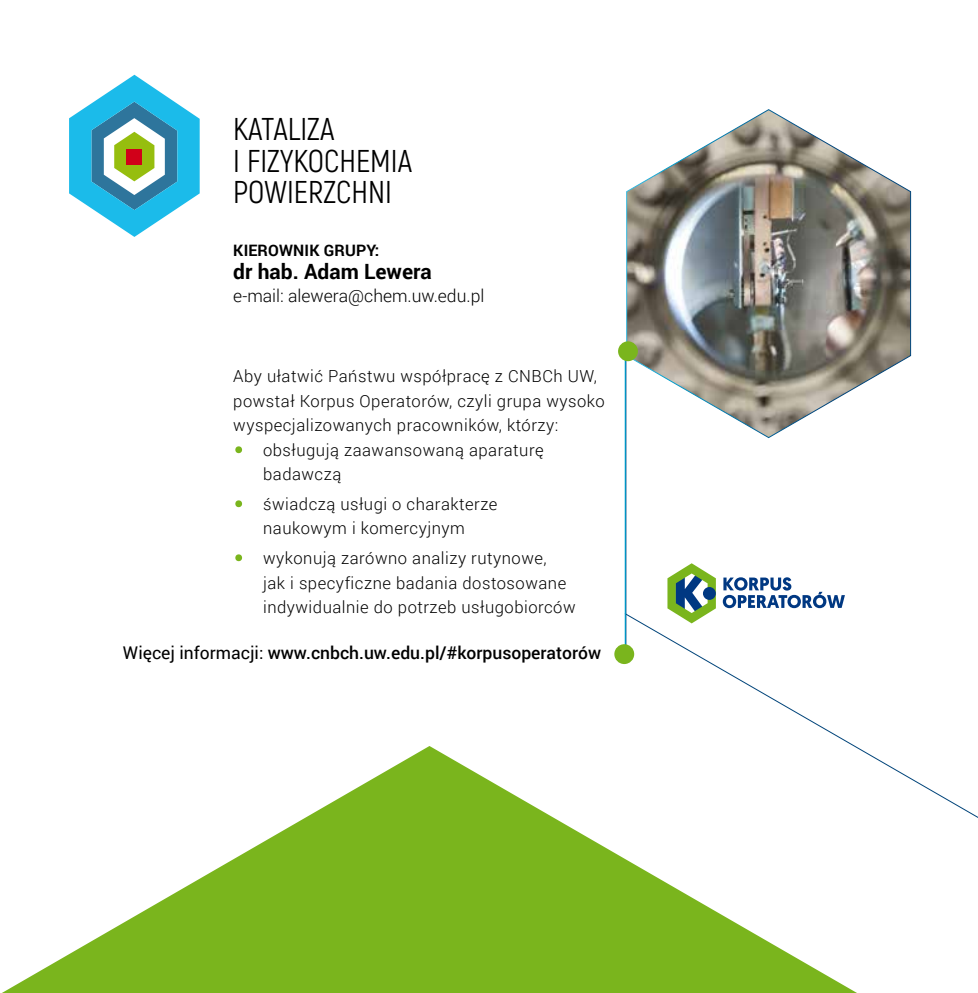
<style>
.page{position:relative;width:978px;height:993px;background:#fff}
.page>*{position:absolute;margin:0;border:0;box-sizing:border-box;transform-origin:0 0}
.t1{font:31.5px/31.5px "Akrobat";color:#000}
.t2{font:700 21px "Roboto";color:#000}
.t3{font:500 17.5px "Roboto";color:#000}
.t4{font:300 17.5px "Roboto";color:#000}
.t5{font:300 16.62px/24.5px "Roboto";letter-spacing:.03em;color:#000}
.t6{font:700 15.75px "Roboto";letter-spacing:.01em;color:#000}
.s1{font-family:"Akrobat";font-size:59.5px;color:#7ab51d}
.s2{font-weight:400}
</style>
<div class="page">
<img style="left:626px;top:109px;width:285px;height:329px">
<svg style="left:3px;top:746px;width:852px;height:246px;fill:#7ab51d"></svg>
<svg style="left:623px;top:612px;width:354px;height:309px"></svg>
<svg style="left:69px;top:75px;width:131px;height:162px"></svg>
<hr style="left:624px;top:351px;width:2px;height:305px;background:#fff">
<div style="left:614px;top:644px;width:20px;height:19px;background:#7ab51d;border-radius:50%"></div>
<div style="left:618px;top:341px;width:19px;height:20px;background:#7ab51d;border-radius:50%"></div>
<svg style="left:667px;top:563px;width:48px;height:60px"></svg>
<div style="left:702px;top:586px;width:13px;height:13px;background:#003882;border-radius:50%"></div>
<svg style="left:722px;top:577px;width:122px;height:31px"></svg>
<h1 class="t1" style="left:233px;top:114px;width:180px">KATALIZA<br>I FIZYKOCHEMIA<br>POWIERZCHNI</h1>
<p class="t6" style="left:233px;top:239px;width:147px">KIEROWNIK GRUPY:</p>
<p class="t2" style="left:233px;top:256px;width:200px">dr hab. Adam Lewera</p>
<p class="t4" style="left:233px;top:283px;width:252px">e-mail: alewera@chem.uw.edu.pl</p>
<p class="t5" style="left:233px;top:363px;width:373px">Aby ułatwić Państwu współpracę z CNBCh UW, powstał Korpus Operatorów, czyli grupa wysoko wyspecjalizowanych pracowników, którzy:</p>
<p class="t5" style="left:263px;top:437px;width:282px;text-indent:-30px"><span class="s1">•</span> obsługują zaawansowaną aparaturę badawczą</p>
<p class="t5" style="left:233px;top:491px;width:266px;text-align:center"><span class="s1">•</span> świadczą usługi o charakterze naukowym i komercyjnym</p>
<p class="t5" style="left:263px;top:545px;width:314px;text-indent:-30px"><span class="s1">•</span> wykonują zarówno analizy rutynowe,<br>jak i specyficzne badania dostosowane indywidualnie do potrzeb usługobiorców</p>
<p class="t3" style="left:123px;top:640px;width:480px"><span class="s2">Więcej informacji:</span> www.cnbch.uw.edu.pl/#korpusoperatorów</p>
</div>
